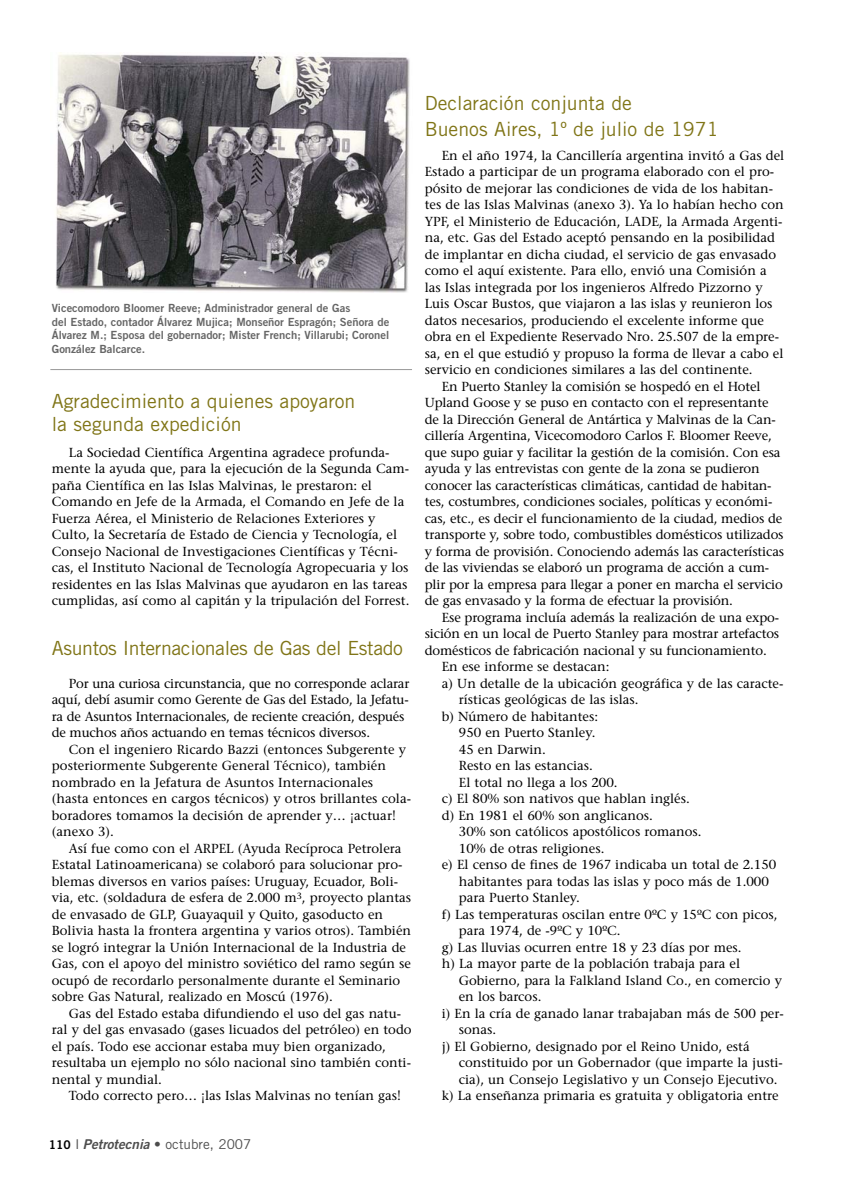
<style>
.page{position:relative;width:851px;height:1191px;background:#fff}
.page>*{position:absolute;margin:0;border:0;box-sizing:border-box;transform-origin:0 0}
.t1{font:19.5px/23.4px "Trade Gothic";color:#807517}
.t2{font:19.5px "Trade Gothic";letter-spacing:-.02em;color:#807517}
.t3{font:13.5px "Trade Gothic";color:#4d4d4d}
.t4{font:13.05px/16.5px "Stone Serif";color:#000}
.t5{font:11.25px/13.5px "Trade Gothic Bold Two";color:#666}
.s1{font-family:"Trade Gothic Bold Two";font-size:12px;color:#000}
.s2{font-family:"Trade Gothic Bold Two";font-style:italic}
</style>
<div class="page">
<img style="left:56px;top:53px;width:354px;height:239px">
<hr style="left:50px;top:369px;width:362px;height:1px;background:#999">
<p class="t5" style="left:52px;top:302px;width:339px">Vicecomodoro Bloomer Reeve; Administrador general de Gas<br>del Estado, contador Álvarez Mujica; Monseñor Espragón; Señora de Álvarez M.; Esposa del gobernador; Mister French; Villarubi; Coronel González Balcarce.</p>
<h1 class="t1" style="left:52px;top:391px;width:305px">Agradecimiento a quienes apoyaron la segunda expedición</h1>
<p class="t4" style="left:52px;top:445px;width:359px;text-indent:17px">La Sociedad Científica Argentina agradece profunda&shy;mente la ayuda que, para la ejecución de la Segunda Cam&shy;paña Científica en las Islas Malvinas, le prestaron: el Comando en Jefe de la Armada, el Comando en Jefe de la Fuerza Aérea, el Ministerio de Relaciones Exteriores y Culto, la Secretaría de Estado de Ciencia y Tecnología, el Consejo Nacional de Investigaciones Científicas y Técni&shy;cas, el Instituto Nacional de Tecnología Agropecuaria y los residentes en las Islas Malvinas que ayudaron en las tareas cumplidas, así como al capitán y la tripulación del Forrest.</p>
<h1 class="t2" style="left:52px;top:641px;width:352px">Asuntos Internacionales de Gas del Estado</h1>
<p class="t4" style="left:52px;top:676px;width:359px;text-indent:17px">Por una curiosa circunstancia, que no corresponde aclarar aquí, debí asumir como Gerente de Gas del Estado, la Jefatu&shy;ra de Asuntos Internacionales, de reciente creación, después de muchos años actuando en temas técnicos diversos.</p>
<p class="t4" style="left:52px;top:742px;width:361px;text-indent:17px">Con el ingeniero Ricardo Bazzi (entonces Subgerente y posteriormente Subgerente General Técnico), también nombrado en la Jefatura de Asuntos Internacionales (hasta entonces en cargos técnicos) y otros brillantes cola&shy;boradores tomamos la decisión de aprender y… ¡actuar! (anexo 3).</p>
<p class="t4" style="left:52px;top:841px;width:361px;text-indent:17px">Así fue como con el ARPEL (Ayuda Recíproca Petrolera Estatal Latinoamericana) se colaboró para solucionar pro&shy;blemas diversos en varios países: Uruguay, Ecuador, Boli&shy;via, etc. (soldadura de esfera de 2.000 m<sup>3</sup>, proyecto plantas de envasado de GLP, Guayaquil y Quito, gasoducto en Bolivia hasta la frontera argentina y varios otros). También se logró integrar la Unión Internacional de la Industria de Gas, con el apoyo del ministro soviético del ramo según se ocupó de recordarlo personalmente durante el Seminario sobre Gas Natural, realizado en Moscú (1976).</p>
<p class="t4" style="left:52px;top:1006px;width:361px;text-indent:17px">Gas del Estado estaba difundiendo el uso del gas natu&shy;ral y del gas envasado (gases licuados del petróleo) en todo el país. Todo ese accionar estaba muy bien organizado, resultaba un ejemplo no sólo nacional sino también conti&shy;nental y mundial.</p>
<p class="t4" style="left:69px;top:1088px;width:334px">Todo correcto pero… ¡las Islas Malvinas no tenían gas!</p>
<h1 class="t1" style="left:424px;top:92px;width:295px;line-height:25.5px">Declaración conjunta de<br>Buenos Aires, 1º de julio de 1971</h1>
<p class="t4" style="left:442px;top:148px;width:344px">En el año 1974, la Cancillería argentina invitó a Gas del</p>
<p class="t4" style="left:424px;top:164px;width:351px">Estado a participar de un programa elaborado con el pro-</p>
<p class="t4" style="left:424px;top:181px;width:350px">pósito de mejorar las condiciones de vida de los habitan-</p>
<p class="t4" style="left:424px;top:197px;width:360px">tes de las Islas Malvinas (anexo 3). Ya lo habían hecho con</p>
<p class="t4" style="left:424px;top:214px;width:359px">YPF, el Ministerio de Educación, LADE, la Armada Argenti-</p>
<p class="t4" style="left:424px;top:230px;width:351px">na, etc. Gas del Estado aceptó pensando en la posibilidad</p>
<p class="t4" style="left:424px;top:247px;width:353px">de implantar en dicha ciudad, el servicio de gas envasado</p>
<p class="t4" style="left:424px;top:263px;width:343px">como el aquí existente. Para ello, envió una Comisión a</p>
<p class="t4" style="left:424px;top:280px;width:339px">las Islas integrada por los ingenieros Alfredo Pizzorno y</p>
<p class="t4" style="left:424px;top:296px;width:349px">Luis Oscar Bustos, que viajaron a las islas y reunieron los</p>
<p class="t4" style="left:424px;top:313px;width:340px">datos necesarios, produciendo el excelente informe que</p>
<p class="t4" style="left:424px;top:329px;width:356px">obra en el Expediente Reservado Nro. 25.507 de la empre-</p>
<p class="t4" style="left:424px;top:346px;width:360px">sa, en el que estudió y propuso la forma de llevar a cabo el</p>
<p class="t4" style="left:424px;top:362px;width:329px">servicio en condiciones similares a las del continente.</p>
<p class="t4" style="left:442px;top:379px;width:320px">En Puerto Stanley la comisión se hospedó en el Hotel</p>
<p class="t4" style="left:424px;top:395px;width:345px">Upland Goose y se puso en contacto con el representante</p>
<p class="t4" style="left:424px;top:412px;width:352px">de la Dirección General de Antártica y Malvinas de la Can-</p>
<p class="t4" style="left:424px;top:428px;width:348px">cillería Argentina, Vicecomodoro Carlos F. Bloomer Reeve,</p>
<p class="t4" style="left:424px;top:445px;width:357px">que supo guiar y facilitar la gestión de la comisión. Con esa</p>
<p class="t4" style="left:424px;top:461px;width:336px">ayuda y las entrevistas con gente de la zona se pudieron</p>
<p class="t4" style="left:424px;top:478px;width:348px">conocer las características climáticas, cantidad de habitan-</p>
<p class="t4" style="left:424px;top:494px;width:349px">tes, costumbres, condiciones sociales, políticas y económi-</p>
<p class="t4" style="left:424px;top:511px;width:359px">cas, etc., es decir el funcionamiento de la ciudad, medios de</p>
<p class="t4" style="left:424px;top:527px;width:360px">transporte y, sobre todo, combustibles domésticos utilizados</p>
<p class="t4" style="left:424px;top:544px;width:361px">y forma de provisión. Conociendo además las características</p>
<p class="t4" style="left:424px;top:560px;width:346px">de las viviendas se elaboró un programa de acción a cum-</p>
<p class="t4" style="left:424px;top:577px;width:359px">plir por la empresa para llegar a poner en marcha el servicio</p>
<p class="t4" style="left:424px;top:593px;width:310px">de gas envasado y la forma de efectuar la provisión.</p>
<p class="t4" style="left:442px;top:610px;width:339px">Ese programa incluía además la realización de una expo-</p>
<p class="t4" style="left:424px;top:626px;width:356px">sición en un local de Puerto Stanley para mostrar artefactos</p>
<p class="t4" style="left:424px;top:643px;width:343px">domésticos de fabricación nacional y su funcionamiento.</p>
<p class="t4" style="left:442px;top:659px;width:169px">En ese informe se destacan:</p>
<p class="t4" style="left:442px;top:676px;width:343px">a) Un detalle de la ubicación geográfica y de las caracte-</p>
<p class="t4" style="left:459px;top:692px;width:181px">rísticas geológicas de las islas.</p>
<p class="t4" style="left:442px;top:709px;width:158px">b) Número de habitantes:</p>
<p class="t4" style="left:459px;top:725px;width:138px">950 en Puerto Stanley.</p>
<p class="t4" style="left:459px;top:742px;width:89px">45 en Darwin.</p>
<p class="t4" style="left:459px;top:758px;width:135px">Resto en las estancias.</p>
<p class="t4" style="left:459px;top:775px;width:160px">El total no llega a los 200.</p>
<p class="t4" style="left:442px;top:791px;width:249px">c) El 80% son nativos que hablan inglés.</p>
<p class="t4" style="left:442px;top:808px;width:212px">d) En 1981 el 60% son anglicanos.</p>
<p class="t4" style="left:459px;top:824px;width:244px">30% son católicos apostólicos romanos.</p>
<p class="t4" style="left:459px;top:841px;width:147px">10% de otras religiones.</p>
<p class="t4" style="left:442px;top:857px;width:336px">e) El censo de fines de 1967 indicaba un total de 2.150</p>
<p class="t4" style="left:459px;top:874px;width:311px">habitantes para todas las islas y poco más de 1.000</p>
<p class="t4" style="left:459px;top:890px;width:123px">para Puerto Stanley.</p>
<p class="t4" style="left:442px;top:907px;width:337px">f) Las temperaturas oscilan entre 0ºC y 15ºC con picos,</p>
<p class="t4" style="left:459px;top:923px;width:163px">para 1974, de -9ºC y 10ºC.</p>
<p class="t4" style="left:442px;top:940px;width:301px">g) Las lluvias ocurren entre 18 y 23 días por mes.</p>
<p class="t4" style="left:442px;top:956px;width:300px">h) La mayor parte de la población trabaja para el</p>
<p class="t4" style="left:459px;top:973px;width:324px">Gobierno, para la Falkland Island Co., en comercio y</p>
<p class="t4" style="left:459px;top:989px;width:84px">en los barcos.</p>
<p class="t4" style="left:442px;top:1006px;width:343px">i) En la cría de ganado lanar trabajaban más de 500 per-</p>
<p class="t4" style="left:459px;top:1022px;width:39px">sonas.</p>
<p class="t4" style="left:442px;top:1039px;width:309px">j) El Gobierno, designado por el Reino Unido, está</p>
<p class="t4" style="left:459px;top:1055px;width:325px">constituido por un Gobernador (que imparte la justi-</p>
<p class="t4" style="left:459px;top:1072px;width:320px">cia), un Consejo Legislativo y un Consejo Ejecutivo.</p>
<p class="t4" style="left:442px;top:1088px;width:338px">k) La enseñanza primaria es gratuita y obligatoria entre</p>
<p class="t3" style="left:49px;top:1139px;width:204px"><span class="s1">110</span> I <span class="s2">Petrotecnia</span> • octubre, 2007</p>
</div>
